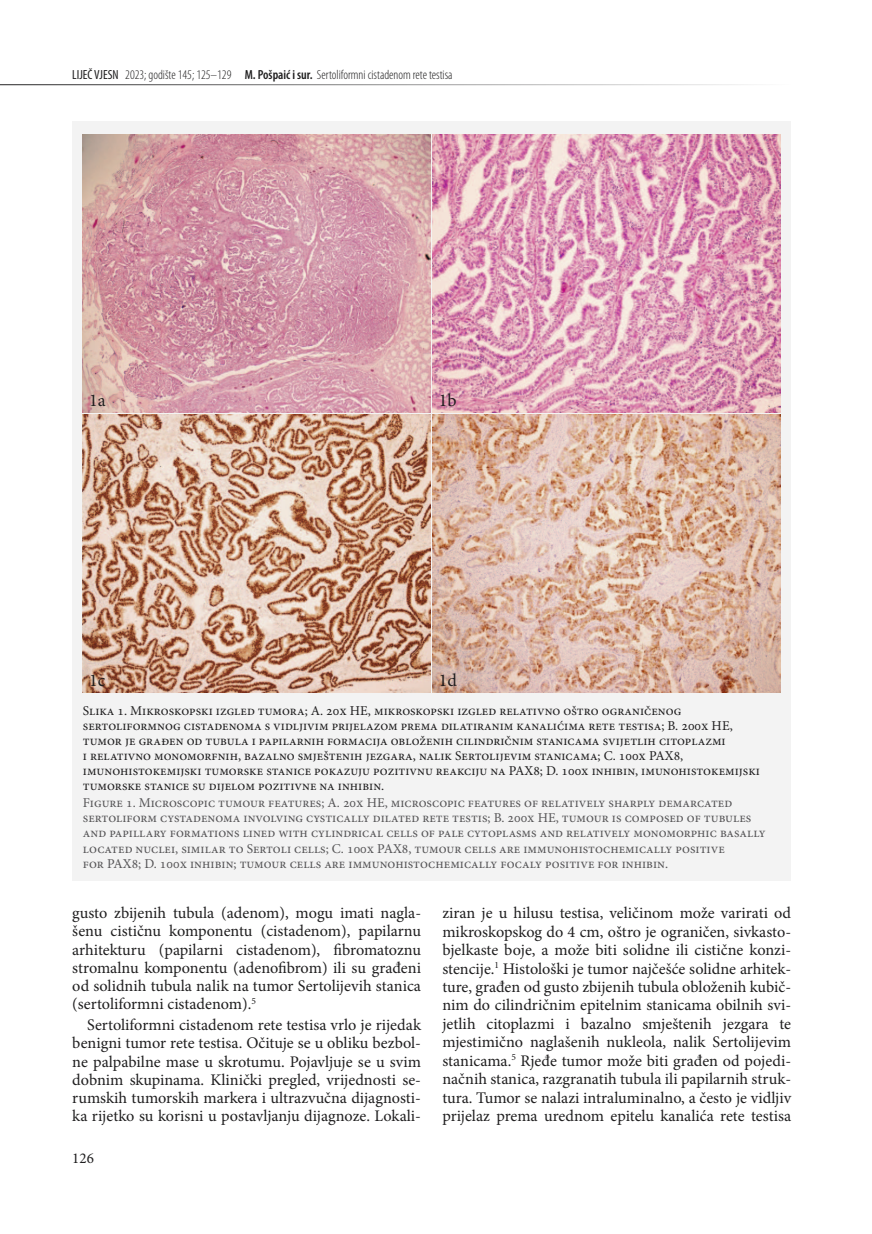
<style>
.page{position:relative;width:872px;height:1234px;background:#fff}
.page>*{position:absolute;margin:0;border:0;box-sizing:border-box;transform-origin:0 0}
.t1{font:18px "Minion Pro";color:#1f1e1f}
.t2{font:16.2px/18.5px "Minion Pro";letter-spacing:.005em;color:#1f1e1f;text-align:justify}
.t3{font:15px "Minion Pro";color:#1f1e1f}
.t4{font:13.5px/15px "Minion Pro";color:#1f1e1f}
.t5{font:13.5px/15px "Minion Pro";color:#565557}
.t6{font:300 condensed 13.2px "Myriad Pro";color:#1f1e1f}
.s1{font-weight:400}
.s2{font-weight:600}
</style>
<div class="page">
<hr style="left:0;top:84px;width:791px;height:1px;background:#1f1e1f">
<div style="left:72px;top:121px;width:719px;height:759px;background:#f3f3f3"></div>
<img style="left:83px;top:134px;width:697px;height:278px">
<img style="left:83px;top:414px;width:697px;height:278px">
<p class="t6" style="left:72px;top:67px;width:382px"><span class="s1">LIJEČ VJESN</span> 2023; godište 145; 125–129 <span class="s2">M. Pošpaić i sur.</span> Sertoliformni cistadenom rete testisa</p>
<p class="t1" style="left:89px;top:388px;width:18px">1a</p>
<p class="t1" style="left:89px;top:668px;width:18px">1c</p>
<p class="t1" style="left:439px;top:388px;width:19px">1b</p>
<p class="t1" style="left:439px;top:668px;width:20px">1d</p>
<p class="t4" style="left:83px;top:703px;width:678px">Slika 1. Mikroskopski izgled tumora; A. 20x HE, mikroskopski izgled relativno oštro ograničenog sertoliformnog cistadenoma s vidljivim prijelazom prema dilatiranim kanalićima rete testisa; B. 200x HE, tumor je građen od tubula i papilarnih formacija obloženih cilindričnim stanicama svijetlih citoplazmi<br>i relativno monomorfnih, bazalno smještenih jezgara, nalik Sertolijevim stanicama; C. 100x PAX8, imunohistokemijski tumorske stanice pokazuju pozitivnu reakciju na PAX8; D. 100x inhibin, imunohistokemijski tumorske stanice su dijelom pozitivne na inhibin.</p>
<p class="t5" style="left:83px;top:795px;width:684px">Figure 1. Microscopic tumour features; A. 20x HE, microscopic features of relatively sharply demarcated sertoliform cystadenoma involving cystically dilated rete testis; B. 200x HE, tumour is composed of tubules and papillary formations lined with cylindrical cells of pale cytoplasms and relatively monomorphic basally located nuclei, similar to Sertoli cells; C. 100x PAX8, tumour cells are immunohistochemically positive<br>for PAX8; D. 100x inhibin; tumour cells are immunohistochemically focaly positive for inhibin.</p>
<p class="t2" style="left:72px;top:903px;width:350px">gusto zbijenih tubula (adenom), mogu imati nagla&shy;šenu cističnu komponentu (cistadenom), papilarnu arhitekturu (papilarni cistadenom), fibromatoznu stromalnu komponentu (adenofibrom) ili su građeni od solidnih tubula nalik na tumor Sertolijevih stanica (sertoliformni cistadenom).<sup>5</sup></p>
<p class="t2" style="left:72px;top:1015px;width:350px;text-indent:15px">Sertoliformni cistadenom rete testisa vrlo je rijedak benigni tumor rete testisa. Očituje se u obliku bezbol&shy;ne palpabilne mase u skrotumu. Pojavljuje se u svim dobnim skupinama. Klinički pregled, vrijednosti se&shy;rumskih tumorskih markera i ultrazvučna dijagnosti&shy;ka rijetko su korisni u postavljanju dijagnoze. Lokali-</p>
<p class="t3" style="left:72px;top:1147px;width:23px">126</p>
<p class="t2" style="left:442px;top:903px;width:350px;text-align:left">ziran je u hilusu testisa, veličinom može varirati od mikroskopskog do 4 cm, oštro je ograničen, sivkasto&shy;bjelkaste boje, a može biti solidne ili cistične konzi&shy;stencije.<sup>1</sup> Histološki je tumor najčešće solidne arhitek&shy;ture, građen od gusto zbijenih tubula obloženih kubič&shy;nim do cilindričnim epitelnim stanicama obilnih svi&shy;jetlih citoplazmi i bazalno smještenih jezgara te mjestimično naglašenih nukleola, nalik Sertolijevim stanicama.<sup>5</sup> Rjeđe tumor može biti građen od pojedi&shy;načnih stanica, razgranatih tubula ili papilarnih struk&shy;tura. Tumor se nalazi intraluminalno, a često je vidljiv prijelaz prema urednom epitelu kanalića rete testisa</p>
</div>
